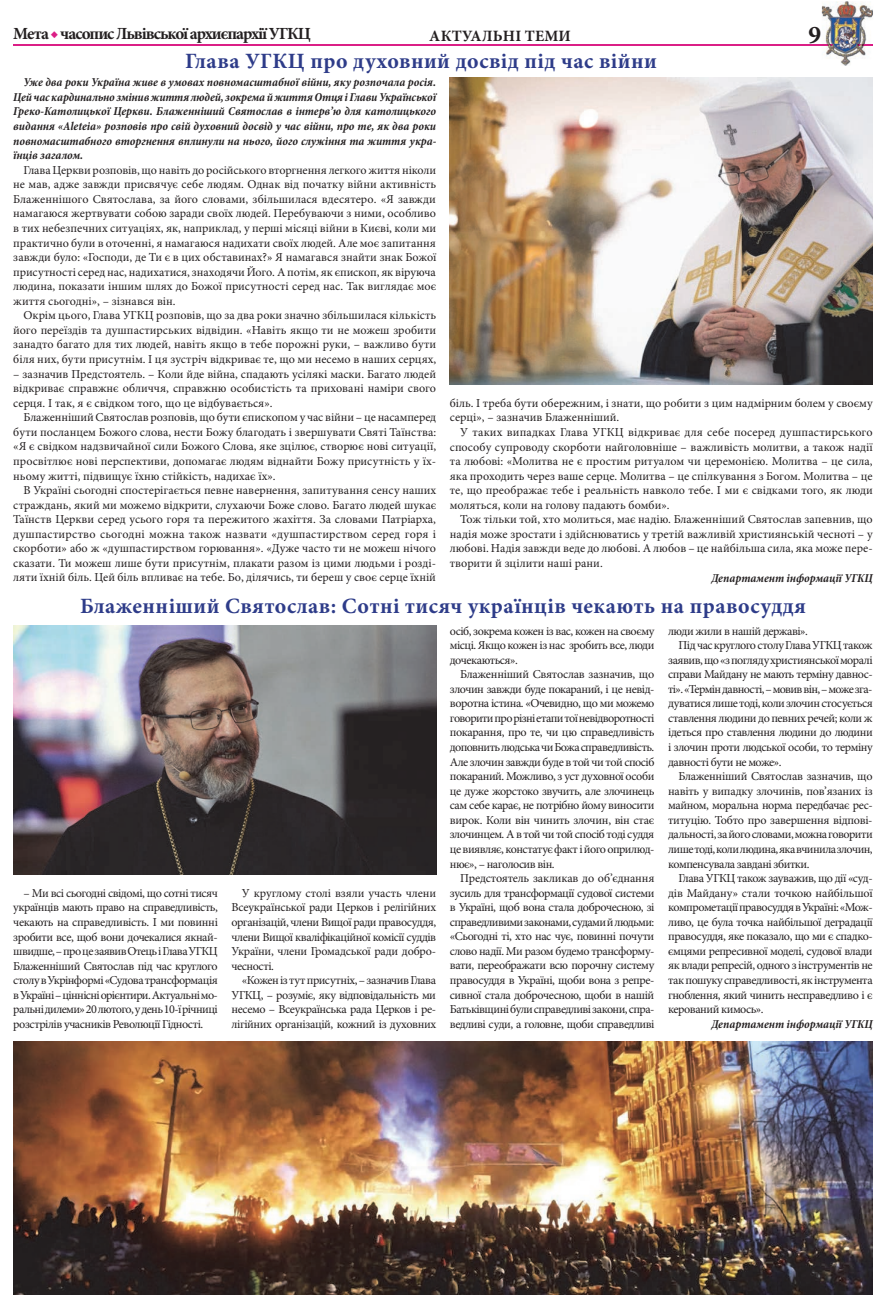
<style>
.page{position:relative;width:886px;height:1312px;background:#fff}
.page>*{position:absolute;margin:0;border:0;box-sizing:border-box;transform-origin:0 0}
.t1{font:700 25.5px "Minion Pro";color:#231f20}
.t2{font:700 21.88px "Minion Pro";letter-spacing:.02em;color:#2e3c89}
.t3{font:700 17px "Minion Pro";letter-spacing:-.06em;color:#231f20}
.t4{font:700 15.75px "Minion Pro";letter-spacing:.01em;color:#231f20}
.t5{font:12.12px/14.5px "Minion Pro";letter-spacing:-.03em;color:#231f20;text-align:justify}
.t6{font:italic 700 condensed 12.12px/14.5px "Minion Pro";color:#231f20;text-align:justify}
.t7{font:12.12px/14.5px "Minion Pro";color:#231f20}
.t8{font:12.12px "Minion Pro";letter-spacing:-.05em;color:#231f20}
.s1{color:#db1f86}
</style>
<div class="page">
<hr style="left:13px;top:45px;width:860px;height:1px;background:#db1f86">
<img style="left:842px;top:9px;width:31px;height:57px">
<img style="left:821px;top:1px;width:51px;height:63px">
<img style="left:822px;top:45px;width:50px;height:1px">
<img style="left:450px;top:78px;width:423px;height:306px">
<img style="left:13px;top:625px;width:423px;height:249px">
<img style="left:13px;top:1041px;width:860px;height:253px">
<h3 class="t3" style="left:13px;top:27px;width:299px">Мета <span class="s1">◆</span> часопис Львівської архиєпархії УГКЦ</h3>
<p class="t4" style="left:429px;top:29px;width:143px">АКТУАЛЬНІ ТЕМИ</p>
<h1 class="t1" style="left:808px;top:25px;width:14px">9</h1>
<h2 class="t2" style="left:185px;top:52px;width:473px">Глава УГКЦ про духовний досвід під час війни</h2>
<p class="t6" style="left:13px;top:76px;width:424px;text-indent:10px">Уже два роки Україна живе в умовах повномасштабної війни, яку розпочала росія.<br>Цей час кардинально змінив життя людей, зокрема й життя Отця і Глави Української Греко-Католицької Церкви. Блаженніший Святослав в інтерв’ю для католицького видання «Aleteia» розповів про свій духовний досвід у час війни, про те, як два роки повномасштабного вторгнення вплинули на нього, його служіння та життя укра&shy;їнців загалом.</p>
<p class="t5" style="left:13px;top:163px;width:424px;text-indent:10px">Глава Церкви розповів, що навіть до російського вторгнення легкого життя ніколи не мав, адже завжди присвячує себе людям. Однак від початку війни активність Блаженнішого Святослава, за його словами, збільшилася вдесятеро. «Я завжди намагаюся жертвувати собою заради своїх людей. Перебуваючи з ними, особливо в тих небезпечних ситуаціях, як, наприклад, у перші місяці війни в Києві, коли ми практично були в оточенні, я намагаюся надихати своїх людей. Але моє запитання завжди було: «Господи, де Ти є в цих обставинах?» Я намагався знайти знак Божої присутності серед нас, надихатися, знаходячи Його. А потім, як єпископ, як віруюча людина, показати іншим шлях до Божої присутності серед нас. Так виглядає моє життя сьогодні», – зізнався він.</p>
<p class="t5" style="left:13px;top:309px;width:424px;text-indent:10px">Окрім цього, Глава УГКЦ розповів, що за два роки значно збільшилася кількість його переїздів та душпастирських відвідин. «Навіть якщо ти не можеш зробити занадто багато для тих людей, навіть якщо в тебе порожні руки, – важливо бути біля них, бути присутнім. І ця зустріч відкриває те, що ми несемо в наших серцях,</p>
<p class="t5" style="left:13px;top:367px;width:424px">– зазначив Предстоятель. – Коли йде війна, спадають усілякі маски. Багато людей відкриває справжнє обличчя, справжню особистість та приховані наміри свого серця. І так, я є свідком того, що це відбувається».</p>
<p class="t5" style="left:13px;top:411px;width:424px;text-indent:10px">Блаженніший Святослав розповів, що бути єпископом у час війни – це насамперед бути посланцем Божого слова, нести Божу благодать і звершувати Святі Таїнства: «Я є свідком надзвичайної сили Божого Слова, яке зцілює, створює нові ситуації, просвітлює нові перспективи, допомагає людям віднайти Божу присутність у їх&shy;ньому житті, підвищує їхню стійкість, надихає їх».</p>
<p class="t5" style="left:13px;top:484px;width:424px;text-indent:10px">В Україні сьогодні спостерігається певне навернення, запитування сенсу наших страждань, який ми можемо відкрити, слухаючи Боже слово. Багато людей шукає Таїнств Церкви серед усього горя та пережитого жахіття. За словами Патріарха, душпастирство сьогодні можна також назвати «душпастирством серед горя і скорботи» або ж «душпастирством горювання». «Дуже часто ти не можеш нічого сказати. Ти можеш лише бути присутнім, плакати разом із цими людьми і розді&shy;ляти їхній біль. Цей біль впливає на тебе. Бо, ділячись, ти береш у своє серце їхній</p>
<p class="t7" style="left:450px;top:396px;width:424px">біль. І треба бути обережним, і знати, що робити з цим надмірним болем у своєму серці», – зазначив Блаженніший.</p>
<p class="t5" style="left:450px;top:425px;width:424px;text-indent:10px">У таких випадках Глава УГКЦ відкриває для себе посеред душпастирського способу супроводу скорботи найголовніше – важливість молитви, а також надії та любові: «Молитва не є простим ритуалом чи церемонією. Молитва – це сила, яка проходить через ваше серце. Молитва – це спілкування з Богом. Молитва – це те, що преображає тебе і реальність навколо тебе. І ми є свідками того, як люди моляться, коли на голову падають бомби».</p>
<p class="t5" style="left:450px;top:513px;width:424px;text-indent:10px">Тож тільки той, хто молиться, має надію. Блаженніший Святослав запевнив, що надія може зростати і здійснюватись у третій важливій християнській чесноті – у любові. Надія завжди веде до любові. А любов – це найбільша сила, яка може пере&shy;творити й зцілити наші рани.</p>
<p class="t6" style="left:711px;top:571px;width:163px">Департамент інформації УГКЦ</p>
<h2 class="t2" style="left:80px;top:597px;width:727px">Блаженніший Святослав: Сотні тисяч українців чекають на правосуддя</h2>
<p class="t5" style="left:13px;top:886px;width:206px;text-indent:10px">– Ми всі сьогодні свідомі, що сотні тисяч українців мають право на справедливість, чекають на справедливість. І ми повинні зробити все, щоб вони дочекалися якнай&shy;швидше, – про це заявив Отець і Глава УГКЦ Блаженніший Святослав під час круглого столу в Укрінформі «Судова трансформація в Україні – ціннісні орієнтири. Актуальні мо&shy;ральні дилеми» 20 лютого, у день 10-ї річниці розстрілів учасників Революції Гідності.</p>
<p class="t5" style="left:232px;top:886px;width:206px;text-indent:10px">У круглому столі взяли участь члени Всеукраїнської ради Церков і релігійних організацій, члени Вищої ради правосуддя, члени Вищої кваліфікаційної комісії суддів України, члени Громадської ради добро&shy;чесності.</p>
<p class="t5" style="left:232px;top:973px;width:206px;text-indent:10px">«Кожен із тут присутніх, – зазначив Глава УГКЦ, – розуміє, яку відповідальність ми несемо – Всеукраїнська рада Церков і ре&shy;лігійних організацій, кожний із духовних</p>
<p class="t5" style="left:450px;top:624px;width:206px">осіб, зокрема кожен із вас, кожен на своєму місці. Якщо кожен із нас зробить все, люди дочекаються».</p>
<p class="t5" style="left:450px;top:668px;width:206px;text-indent:10px">Блаженніший Святослав зазначив, що злочин завжди буде покараний, і це невід&shy;воротна істина. «Очевидно, що ми можемо говорити про різні етапи тої невідворотності покарання, про те, чи цю справедливість доповнить людська чи Божа справедливість.<br>Але злочин завжди буде в той чи той спосіб покараний. Можливо, з уст духовної особи це дуже жорстоко звучить, але злочинець сам себе карає, не потрібно йому виносити вирок. Коли він чинить злочин, він стає злочинцем. А в той чи той спосіб тоді суддя це виявляє, констатує факт і його оприлюд&shy;нює», – наголосив він.</p>
<p class="t5" style="left:450px;top:871px;width:206px;text-indent:10px">Предстоятель закликав до об’єднання зусиль для трансформації судової системи в Україні, щоб вона стала доброчесною, зі справедливими законами, судами й людьми: «Сьогодні ті, хто нас чує, повинні почути слово надії. Ми разом будемо трансформу&shy;вати, переображати всю порочну систему правосуддя в Україні, щоби вона з репре&shy;сивної стала доброчесною, щоби в нашій Батьківщині були справедливі закони, спра&shy;ведливі суди, а головне, щоби справедливі</p>
<p class="t5" style="left:668px;top:624px;width:141px">люди жили в нашій державі».</p>
<p class="t5" style="left:678px;top:638px;width:196px">Під час круглого столу Глава УГКЦ також</p>
<p class="t5" style="left:668px;top:653px;width:206px">заявив, що «з погляду християнської моралі</p>
<p class="t5" style="left:668px;top:668px;width:206px">справи Майдану не мають терміну давнос-</p>
<p class="t8" style="left:668px;top:684px;width:206px">ті». «Термін давності, – мовив він, – може зга-</p>
<p class="t5" style="left:668px;top:697px;width:206px">дуватися лише тоді, коли злочин стосується</p>
<p class="t5" style="left:668px;top:711px;width:206px">ставлення людини до певних речей; коли ж</p>
<p class="t5" style="left:668px;top:726px;width:206px">ідеться про ставлення людини до людини</p>
<p class="t5" style="left:668px;top:740px;width:206px">і злочин проти людської особи, то терміну</p>
<p class="t5" style="left:668px;top:755px;width:115px">давності бути не може».</p>
<p class="t5" style="left:678px;top:769px;width:196px">Блаженніший Святослав зазначив, що</p>
<p class="t5" style="left:668px;top:784px;width:206px">навіть у випадку злочинів, пов’язаних із</p>
<p class="t5" style="left:668px;top:799px;width:206px">майном, моральна норма передбачає рес-</p>
<p class="t5" style="left:668px;top:813px;width:206px">титуцію. Тобто про завершення відпові-</p>
<p class="t5" style="left:668px;top:828px;width:206px">дальності, за його словами, можна говорити</p>
<p class="t8" style="left:668px;top:844px;width:206px">лише тоді, коли людина, яка вчинила злочин,</p>
<p class="t5" style="left:668px;top:857px;width:143px">компенсувала завдані збитки.</p>
<p class="t5" style="left:678px;top:871px;width:196px">Глава УГКЦ також зауважив, що дії «суд-</p>
<p class="t5" style="left:668px;top:886px;width:206px">дів Майдану» стали точкою найбільшої</p>
<p class="t5" style="left:668px;top:900px;width:206px">компрометації правосуддя в Україні: «Мож-</p>
<p class="t5" style="left:668px;top:915px;width:206px">ливо, це була точка найбільшої деградації</p>
<p class="t5" style="left:668px;top:929px;width:206px">правосуддя, яке показало, що ми є спадко-</p>
<p class="t5" style="left:668px;top:944px;width:206px">ємцями репресивної моделі, судової влади</p>
<p class="t5" style="left:668px;top:959px;width:206px">як влади репресій, одного з інструментів не</p>
<p class="t5" style="left:668px;top:973px;width:206px">так пошуку справедливості, як інструмента</p>
<p class="t5" style="left:668px;top:988px;width:206px">гноблення, який чинить несправедливо і є</p>
<p class="t5" style="left:668px;top:1002px;width:97px">керований кимось».</p>
<p class="t6" style="left:711px;top:1017px;width:163px">Департамент інформації УГКЦ</p>
</div>
